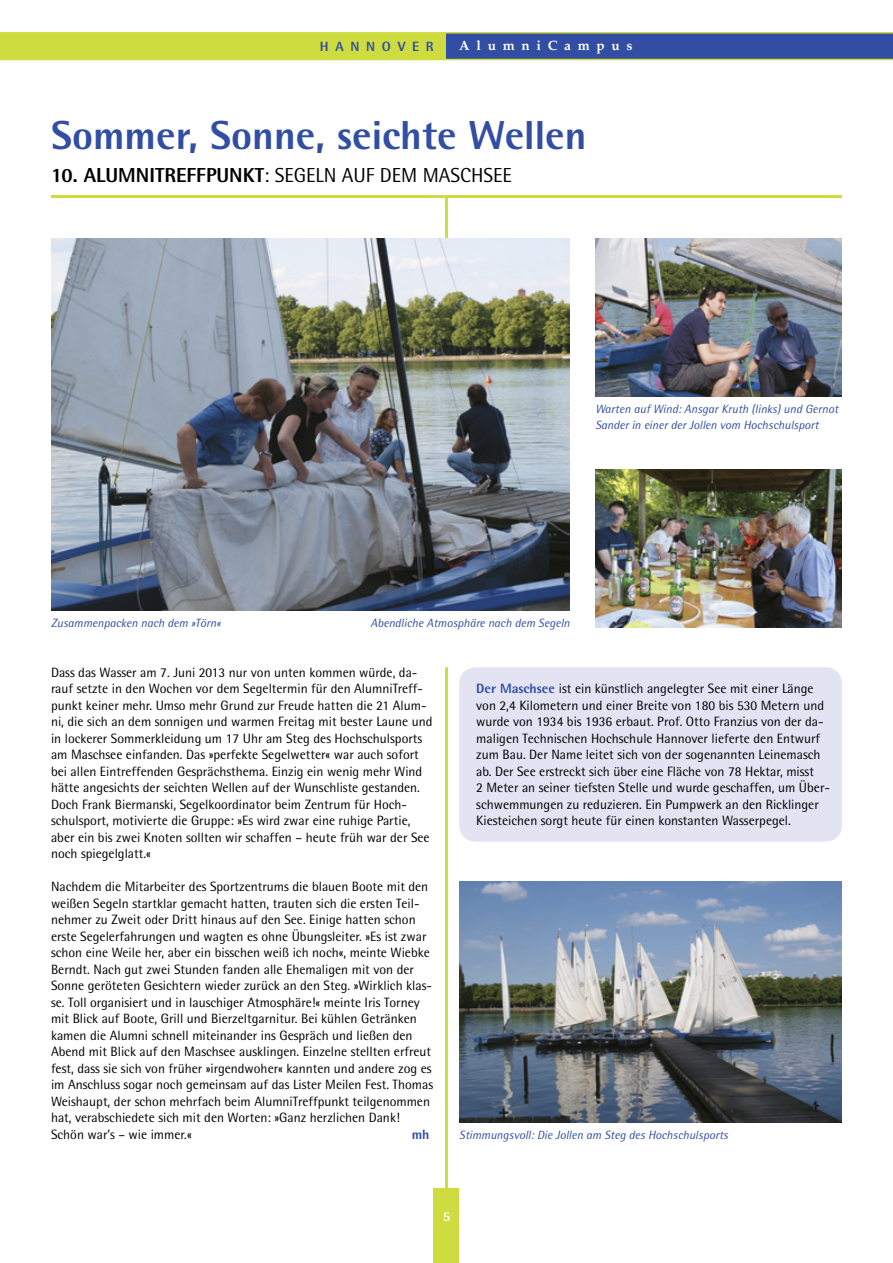
<style>
.page{position:relative;width:893px;height:1263px;background:#fff}
.page>*{position:absolute;margin:0;border:0;box-sizing:border-box;transform-origin:0 0}
.t1{font:800 40.5px "Rotis Semi Sans";color:#314ea3}
.t2{font:20.25px "Rotis Semi Sans";color:#000}
.t3{font:13.5px/16.5px "Rotis Semi Sans";color:#000}
.t4{font:700 13.5px "Palatino";letter-spacing:.5em;color:#fff}
.t5{font:800 13.5px "Rotis Semi Sans";letter-spacing:.5em;color:#314ea3}
.t6{font:800 13.5px "Rotis Semi Sans";color:#fff}
.t7{font:italic 12px/16.5px "Rotis Semi Sans";color:#314ea3}
.s1{font-weight:800}
.s2{font-weight:800;color:#314ea3}
</style>
<div class="page">
<div style="left:434px;top:1188px;width:25px;height:75px;background:#cedc40"></div>
<div style="left:0;top:33px;width:446px;height:27px;background:#cedc40"></div>
<div style="left:446px;top:33px;width:447px;height:27px;background:#314ea3"></div>
<hr style="left:0;top:32px;width:893px;height:2px;background:#cedc40">
<hr style="left:0;top:59px;width:893px;height:1px;background:#cedc40">
<hr style="left:445px;top:667px;width:3px;height:526px;background:#cedc40">
<hr style="left:445px;top:198px;width:3px;height:50px;background:#cedc40">
<hr style="left:51px;top:195px;width:791px;height:3px;background:#cedc40">
<div style="left:459px;top:667px;width:383px;height:174px;background:#e3e3f3;border-radius:16px"></div>
<img style="left:595px;top:238px;width:247px;height:158px">
<img style="left:51px;top:238px;width:519px;height:373px">
<img style="left:595px;top:469px;width:247px;height:158px">
<img style="left:459px;top:882px;width:383px;height:240px">
<p class="t5" style="left:320px;top:37px;width:115px">Hannover</p>
<p class="t4" style="left:459px;top:37px;width:175px">AlumniCampus</p>
<h1 class="t1" style="left:51px;top:109px;width:537px">Sommer, Sonne, seichte Wellen</h1>
<h2 class="t2" style="left:51px;top:163px;width:462px"><span class="s1">10. AlumniTreffpunkt</span>: Segeln auf dem Maschsee</h2>
<p class="t7" style="left:595px;top:400px;width:244px">Warten auf Wind: Ansgar Kruth (links) und Gernot<br>Sander in einer der Jollen vom Hochschulsport</p>
<p class="t7" style="left:51px;top:614px;width:171px">Zusammenpacken nach dem »Törn«</p>
<p class="t7" style="left:370px;top:614px;width:201px">Abendliche Atmosphäre nach dem Segeln</p>
<p class="t3" style="left:51px;top:664px;width:383px">Dass das Wasser am 7. Juni 2013 nur von unten kommen würde, da&shy;rauf setzte in den Wochen vor dem Segeltermin für den AlumniTreff&shy;punkt keiner mehr. U mso mehr Grund zur Freude hatten die 21 Alum&shy;ni, die sich an dem sonnigen und warmen Freitag mit bester Laune und in lockerer Sommerkleidung um 17 U hr am Steg des Hochschulsports am Maschsee einfanden. Das »perfekte Segelwetter« war auch sofort bei allen Eintreffenden Gesprächsthema. Einzig ein wenig mehr Wind hätte angesichts der seichten Wellen auf der Wunschliste gestanden.<br>Doch Frank Biermanski, Segelkoordinator beim Zentrum für Hoch&shy;schulsport, motivierte die Gruppe: »Es wird zwar eine ruhige Partie, aber ein bis zwei Knoten sollten wir schaffen – heute früh war der See noch spiegelglatt.«</p>
<p class="t3" style="left:51px;top:878px;width:384px">Nachdem die M itarbeiter des Sportzentrums die blauen Boote mit den weißen Segeln startklar gemacht hatten, trauten sich die ersten Teil&shy;nehmer zu Zweit oder Dritt hinaus auf den See. Einige hatten schon erste Segelerfahrungen und wagten es ohne Übungsleiter. »Es ist zwar schon eine Weile her, aber ein bisschen weiß ich noch«, meinte Wiebke Berndt. Nach gut zwei Stunden fanden alle Ehemaligen mit von der Sonne geröteten Gesichtern wieder zurück an den Steg. »Wirklich klas&shy;se. Toll organisiert und in lauschiger Atmosphäre!« meinte Iris Torney mit Blick auf Boote, Grill und Bierzeltgarnitur. Bei kühlen Getränken kamen die Alumni schnell miteinander ins Gespräch und ließen den Abend mit Blick auf den Maschsee ausklingen. Einzelne stellten erfreut fest, dass sie sich von früher »irgendwoher« kannten und andere zog es im Anschluss sogar noch gemeinsam auf das Lister Meilen Fest. Thomas Weishaupt, der schon mehrfach beim AlumniTreffpunkt teilgenommen hat, verabschiedete sich mit den Worten: »Ganz herzlichen Dank!<br>Schön war’s – wie immer.«</p>
<p class="t5" style="left:412px;top:1125px;width:19px">mh</p>
<p class="t3" style="left:476px;top:680px;width:355px"><span class="s2">Der Maschsee</span> ist ein künstlich angelegter See mit einer Länge von 2,4 Kilometern und einer Breite von 180 bis 530 Metern und wurde von 1934 bis 1936 erbaut. Prof. Otto Franzius von der da&shy;maligen Technischen Hochschule Hannover lieferte den Entwurf zum Bau. Der Name leitet sich von der sogenannten Leinemasch ab. Der See erstreckt sich über eine Fläche von 78 Hektar, misst<br>2 Meter an seiner tiefsten Stelle und wurde geschaffen, um Über&shy;schwemmungen zu reduzieren. Ein Pumpwerk an den Ricklinger Kiesteichen sorgt heute für einen konstanten Wasserpegel.</p>
<p class="t7" style="left:459px;top:1126px;width:270px">Stimmungsvoll: Die Jollen am Steg des Hochschulsports</p>
<p class="t6" style="left:443px;top:1208px;width:9px">5</p>
</div>
